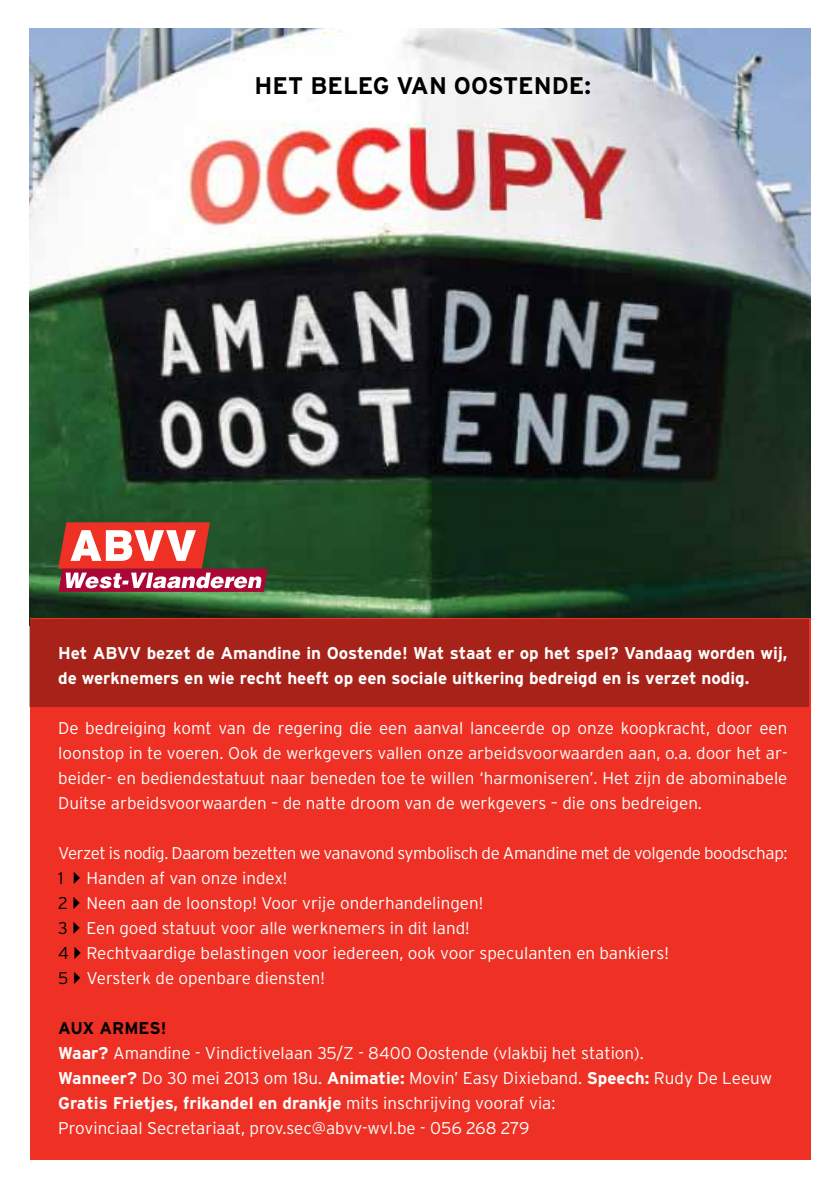
<style>
.page{position:relative;width:840px;height:1191px;background:#fff}
.page>*{position:absolute;margin:0;border:0;box-sizing:border-box;transform-origin:0 0}
.t1{font:700 24px "Interstate";color:#000}
.t2{font:300 17px/25px "Interstate";color:#fff}
.t3{font:700 17px/25px "Interstate";color:#fff}
.t4{font:300 17px "Interstate";letter-spacing:-.02em;color:#fff}
.t5{font:300 17px "Interstate";color:#000}
.s1{color:#000}
.s2{font-weight:700;color:#000}
.s3{font-weight:700}
</style>
<div class="page">
<img style="left:30px;top:28px;width:779px;height:590px">
<svg style="left:58px;top:522px;width:210px;height:70px"></svg>
<div style="left:30px;top:618px;width:779px;height:541px;background:#ee3124"></div>
<div style="left:30px;top:619px;width:778px;height:87px;background:#a72219"></div>
<h1 class="t1" style="left:254px;top:72px;width:337px">Het beleg van Oostende:</h1>
<p class="t3" style="left:58px;top:640px;width:730px;text-indent:88px">bezet de Amandine in Oostende! Wat staat er op het spel? Vandaag worden wij, de werknemers en wie recht heeft op een sociale uitkering bedreigd en is verzet nodig.</p>
<p class="t2" style="left:58px;top:715px;width:730px;text-align:justify">De bedreiging komt van de regering die een aanval lanceerde op onze koopkracht, door een loonstop in te voeren. Ook de werkgevers vallen onze arbeidsvoorwaarden aan, o.a. door het ar&shy;beider- en bediendestatuut naar beneden toe te willen ‘harmoniseren’. Het zijn de abominabele Duitse arbeidsvoorwaarden – de natte droom van de werkgevers – die ons bedreigen.</p>
<p class="t4" style="left:58px;top:843px;width:730px">Verzet is nodig. Daarom bezetten we vanavond symbolisch de Amandine met de volgende boodschap:</p>
<p class="t5" style="left:58px;top:868px;width:7px">1</p>
<p class="t3" style="left:58px;top:640px;width:48px">Het ABVV</p>
<p class="t2" style="left:58px;top:865px;width:612px;text-indent:28px">Handen af van onze index!<br><span class="s1">2</span> Neen aan de loonstop! Voor vrije onderhandelingen!<br><span class="s1">3</span> Een goed statuut voor alle werknemers in dit land!<br><span class="s1">4</span> Rechtvaardige belastingen voor iedereen, ook voor speculanten en bankiers!<br><span class="s1">5</span> Versterk de openbare diensten!</p>
<p class="t2" style="left:58px;top:1015px;width:715px"><span class="s2">Aux armes!<br></span><span class="s3">Waar?</span> Amandine - Vindictivelaan 35/Z - 8400 Oostende (vlakbij het station).<br><span class="s3">Wanneer?</span> Do 30 mei 2013 om 18u. <span class="s3">Animatie:</span> Movin’ Easy Dixieband. <span class="s3">Speech:</span> Rudy De Leeuw <span class="s3">Gratis Frietjes, frikandel en drankje</span> mits inschrijving vooraf via:<br>Provinciaal Secretariaat, prov.sec@abvv-wvl.be - 056 268 279</p>
</div>
